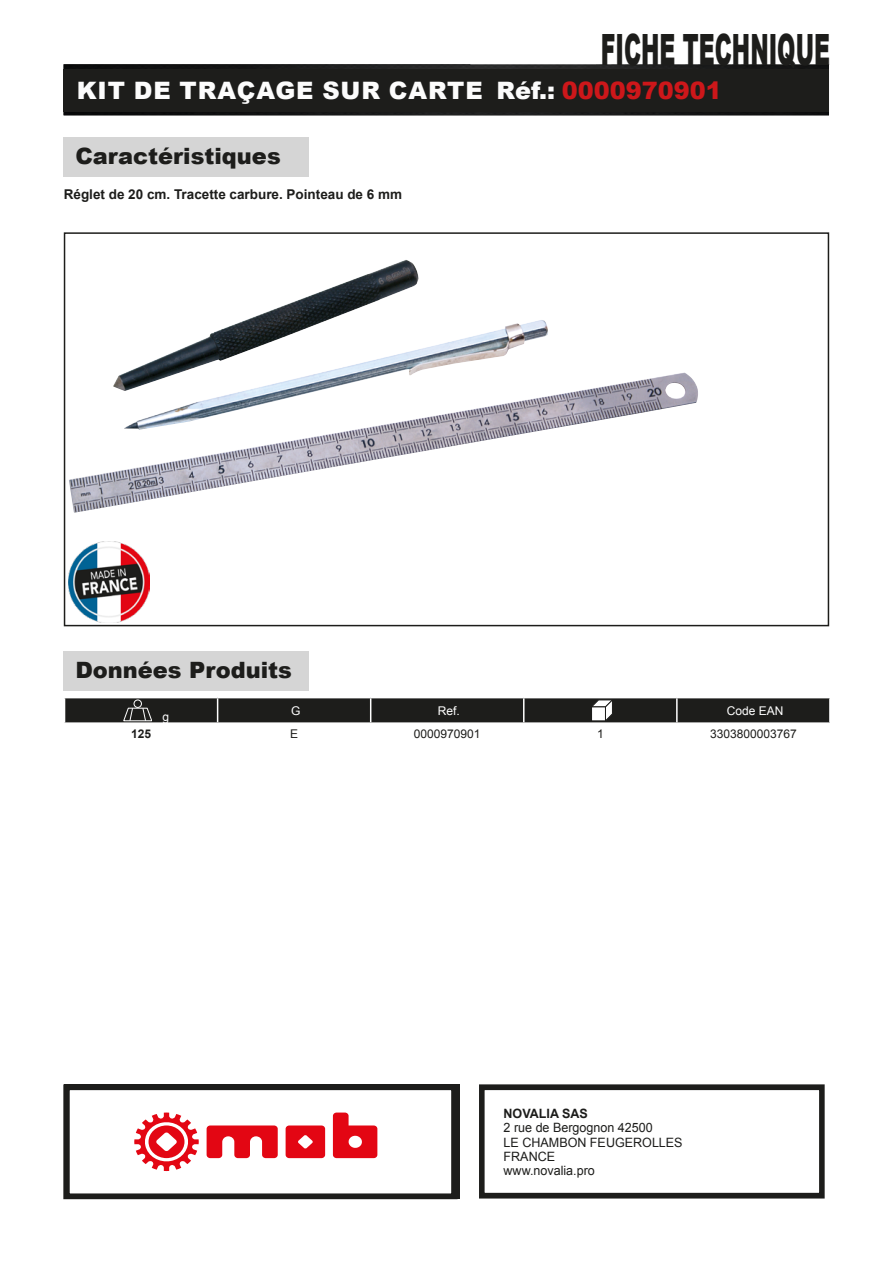
<style>
.page{position:relative;width:893px;height:1263px;background:#fff}
.page>*{position:absolute;margin:0;border:0;box-sizing:border-box;transform-origin:0 0}
.t1{font:900 43.2px "Arial";color:#1d1d1b;scale:.51 1}
.t2{font:900 24px "Arial";letter-spacing:.03em;color:#fcfcfc}
.t3{font:900 22.5px "Arial";color:#1d1d1b}
.t4{font:700 13.5px "Arial";color:#1d1d1b}
.t5{font:12.9px/14.2px "Arial";color:#1d1d1b}
.t6{font:700 12.9px "Arial";color:#1d1d1b}
.t7{font:12px "Arial";color:#1d1d1b}
.t8{font:12px "Arial";color:#fff}
.t9{font:700 12px "Arial";color:#1d1d1b}
.s1{color:#cd171a}
</style>
<div class="page">
<img style="left:64px;top:64px;width:765px;height:51px">
<div style="left:64px;top:69px;width:765px;height:43px;background:#1d1d1b"></div>
<div style="left:479px;top:1084px;width:346px;height:114px;border:6px solid #1d1d1b"></div>
<div style="left:64px;top:137px;width:245px;height:40px;background:#d5d5d5"></div>
<div style="left:64px;top:232px;width:765px;height:394px;border:2px solid #1d1d1b"></div>
<div style="left:64px;top:651px;width:245px;height:40px;background:#d5d5d5"></div>
<svg style="left:64px;top:698px;width:766px;height:25px;background:#2d2d2b"></svg>
<img style="left:69px;top:260px;width:629px;height:253px">
<img style="left:69px;top:541px;width:81px;height:81px">
<div style="left:64px;top:1084px;width:393px;height:115px;border:6px solid #1d1d1b"></div>
<svg style="left:207px;top:1125px;width:71px;height:33px"></svg>
<svg style="left:286px;top:1125px;width:39px;height:33px"></svg>
<svg style="left:134px;top:1112px;width:65px;height:59px"></svg>
<svg style="left:333px;top:1112px;width:44px;height:46px"></svg>
<h1 class="t1" style="left:601px;top:18px;width:451px">FICHE TECHNIQUE</h1>
<h2 class="t2" style="left:77px;top:73px;width:647px">KIT DE TRAÇAGE SUR CARTE Réf.: <span class="s1">0000970901</span></h2>
<h3 class="t3" style="left:75px;top:140px;width:207px">Caractéristiques</h3>
<p class="t4" style="left:64px;top:184px;width:340px">Réglet de 20 cm. Tracette carbure. Pointeau de 6 mm</p>
<h3 class="t3" style="left:75px;top:654px;width:218px">Données Produits</h3>
<p class="t8" style="left:162px;top:708px;width:8px">g</p>
<p class="t8" style="left:291px;top:702px;width:11px">G</p>
<p class="t8" style="left:438px;top:702px;width:24px">Ref.</p>
<p class="t8" style="left:727px;top:702px;width:58px">Code EAN</p>
<p class="t9" style="left:131px;top:725px;width:22px">125</p>
<p class="t7" style="left:290px;top:725px;width:10px">E</p>
<p class="t7" style="left:414px;top:725px;width:68px">0000970901</p>
<p class="t7" style="left:597px;top:725px;width:8px">1</p>
<p class="t7" style="left:710px;top:725px;width:88px">3303800003767</p>
<p class="t6" style="left:504px;top:1105px;width:86px">NOVALIA SAS</p>
<p class="t5" style="left:504px;top:1121px;width:181px">2 rue de Bergognon 42500<br>LE CHAMBON FEUGEROLLES<br>FRANCE<br>www.novalia.pro</p>
</div>
